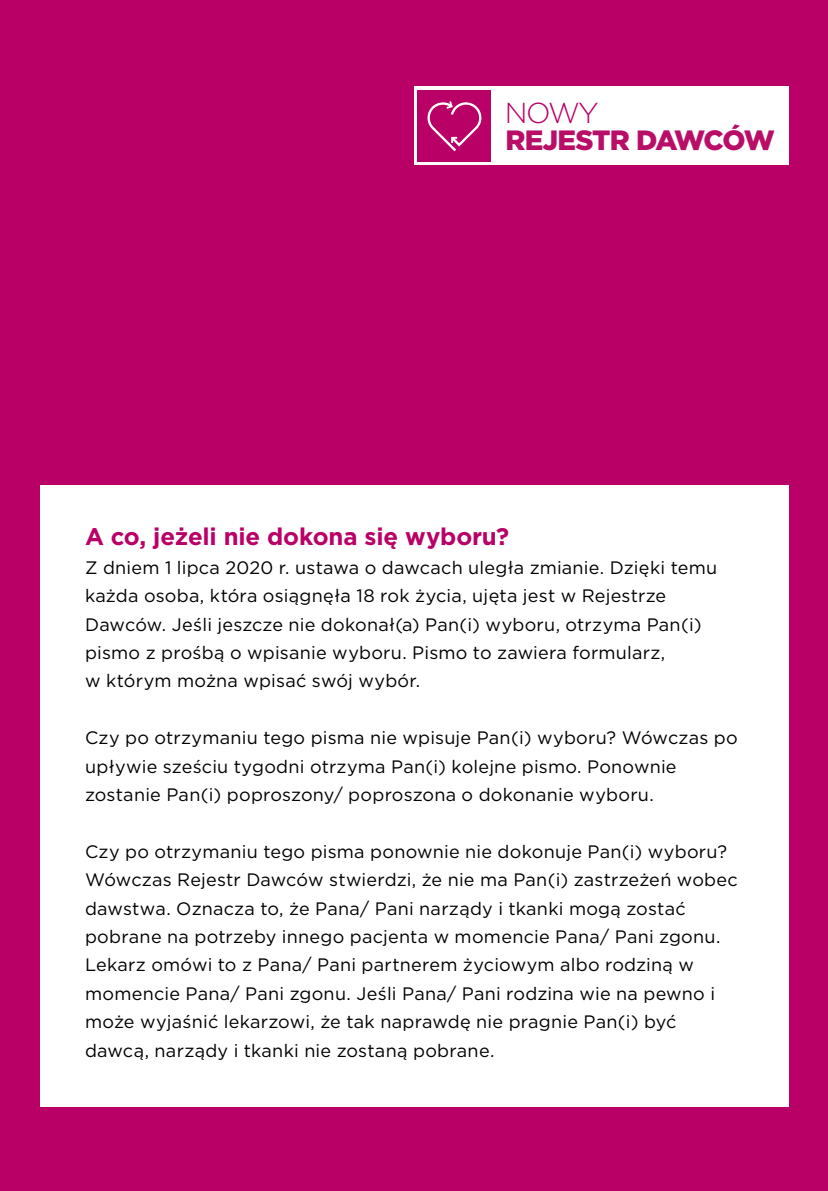
<style>
.page{position:relative;width:828px;height:1191px;background:#b90066}
.page>*{position:absolute;margin:0;border:0;box-sizing:border-box;transform-origin:0 0}
.t1{font:300 28.8px "Gotham";color:#b90066}
.t2{font:900 27.8px "Gotham";letter-spacing:-.045em;color:#b90e68}
.H3_-_Paragraafkop{font:700 24px "Gotham";letter-spacing:-.005em;color:#b90066}
.Plat__zwart___4mm{font:18px/28.4px "Gotham";letter-spacing:.01em;color:#000}
</style>
<div class="page">
<div style="left:414px;top:86px;width:374px;height:79px;background:#fff"></div>
<div style="left:418px;top:90px;width:73px;height:71px;background:#b90066"></div>
<svg style="left:427px;top:101px;width:55px;height:50px"></svg>
<div style="left:40px;top:485px;width:748px;height:621px;background:#fff"></div>
<p class="t1" style="left:505px;top:94px;width:95px">NOWY</p>
<p class="t2" style="left:505px;top:121px;width:271px">REJESTR DAWCÓW</p>
<h3 class="H3_-_Paragraafkop" style="left:85px;top:521px;width:425px">A co, jeżeli nie dokona się wyboru?</h3>
<p class="Plat__zwart___4mm" style="left:85px;top:553px;width:634px">Z dniem 1 lipca 2020 r. ustawa o dawcach uległa zmianie. Dzięki temu każda osoba, która osiągnęła 18 rok życia, ujęta jest w Rejestrze Dawców. Jeśli jeszcze nie dokonał(a) Pan(i) wyboru, otrzyma Pan(i) pismo z prośbą o wpisanie wyboru. Pismo to zawiera formularz,<br>w którym można wpisać swój wybór.</p>
<p class="Plat__zwart___4mm" style="left:85px;top:723px;width:654px">Czy po otrzymaniu tego pisma nie wpisuje Pan(i) wyboru? Wówczas po upływie sześciu tygodni otrzyma Pan(i) kolejne pismo. Ponownie zostanie Pan(i) poproszony/ poproszona o dokonanie wyboru.</p>
<p class="Plat__zwart___4mm" style="left:85px;top:837px;width:654px">Czy po otrzymaniu tego pisma ponownie nie dokonuje Pan(i) wyboru?<br>Wówczas Rejestr Dawców stwierdzi, że nie ma Pan(i) zastrzeżeń wobec dawstwa. Oznacza to, że Pana/ Pani narządy i tkanki mogą zostać pobrane na potrzeby innego pacjenta w momencie Pana/ Pani zgonu.<br>Lekarz omówi to z Pana/ Pani partnerem życiowym albo rodziną w momencie Pana/ Pani zgonu. Jeśli Pana/ Pani rodzina wie na pewno i może wyjaśnić lekarzowi, że tak naprawdę nie pragnie Pan(i) być dawcą, narządy i tkanki nie zostaną pobrane.</p>
</div>
